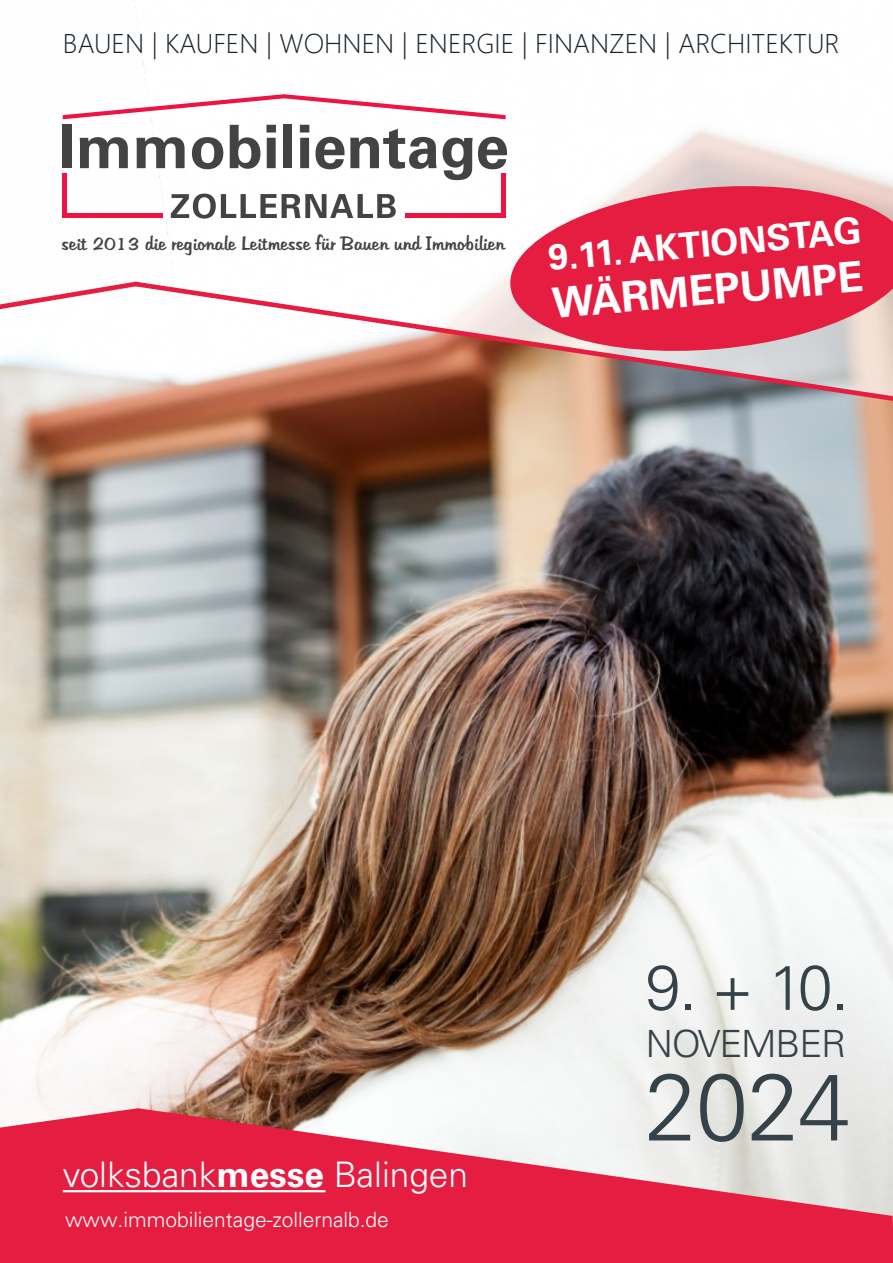
<style>
.page{position:relative;width:893px;height:1263px;background:#fff}
.page>*{position:absolute;margin:0;border:0;box-sizing:border-box;transform-origin:0 0}
.t1{font:300 94.5px "Univers LT Std";color:#364249}
.t2{font:300 63px "Univers LT Std";color:#364249}
.t3{font:700 42px "Univers LT Std";color:#fff}
.t4{font:300 37.5px "Univers LT Std";letter-spacing:-.03em;color:#364249}
.t5{font:700 36px "Univers LT Std";color:#fff}
.t6{font:300 35.25px "Univers LT Std";color:#fff}
.t7{font:300 27px "Segoe UI";color:#17232b}
.t8{font:300 21px "Univers LT Std";color:#fff}
.t9{font:18.75px "Martina";color:#434343}
.s1{font-weight:700}
</style>
<div class="page">
<img style="left:0;top:119px;width:893px;height:989px">
<svg style="left:0;top:1108px;width:893px;height:155px;background:#e55a72"></svg>
<img style="left:0;top:6px;width:174px;height:276px">
<hr style="left:63px;top:1190px;width:262px;height:2px;background:#fff">
<svg style="left:137px;top:282px;width:756px;height:127px"></svg>
<svg style="left:0;top:282px;width:137px;height:140px"></svg>
<hr style="left:63px;top:173px;width:4px;height:45px;background:#ec1443">
<hr style="left:63px;top:214px;width:100px;height:4px;background:#ec1443">
<svg style="left:63px;top:94px;width:443px;height:25px"></svg>
<div style="left:501px;top:173px;width:5px;height:45px;background:#ec1443"></div>
<hr style="left:405px;top:214px;width:101px;height:4px;background:#ec1443">
<div style="left:63px;top:125px;width:9px;height:43px;background:#434343"></div>
<svg style="left:80px;top:137px;width:48px;height:31px"></svg>
<svg style="left:136px;top:137px;width:49px;height:31px"></svg>
<svg style="left:192px;top:137px;width:31px;height:32px"></svg>
<svg style="left:230px;top:125px;width:30px;height:44px"></svg>
<svg style="left:266px;top:125px;width:10px;height:43px"></svg>
<div style="left:283px;top:125px;width:9px;height:43px;background:#434343"></div>
<svg style="left:300px;top:125px;width:9px;height:43px"></svg>
<svg style="left:315px;top:129px;width:192px;height:51px"></svg>
<svg style="left:171px;top:194px;width:225px;height:25px"></svg>
<svg style="left:507px;top:178px;width:386px;height:181px;background:#e6516a"></svg>
<h3 class="t7" style="left:63px;top:33px;width:778px">BAUEN | KAUFEN | WOHNEN | ENERGIE | FINANZEN | ARCHITEKTUR</h3>
<p class="t9" style="left:61px;top:232px;width:444px">seit 2013 die regionale Leitmesse für Bauen und Immobilien</p>
<h3 class="t5" style="left:547px;top:244px;width:316px;rotate:-5deg">9.11. AKTIONSTAG</h3>
<h3 class="t3" style="left:551px;top:288px;width:313px;rotate:-5deg">WÄRMEPUMPE</h3>
<h3 class="t6" style="left:63px;top:1161px;width:407px">volksbank<span class="s1">messe</span> Balingen</h3>
<p class="t8" style="left:65px;top:1211px;width:325px">www.immobilientage-zollernalb.de</p>
<h2 class="t2" style="left:645px;top:964px;width:205px">9. + 10.</h2>
<h3 class="t4" style="left:646px;top:1029px;width:202px">NOVEMBER</h3>
<h1 class="t1" style="left:644px;top:1072px;width:208px">2024</h1>
</div>
